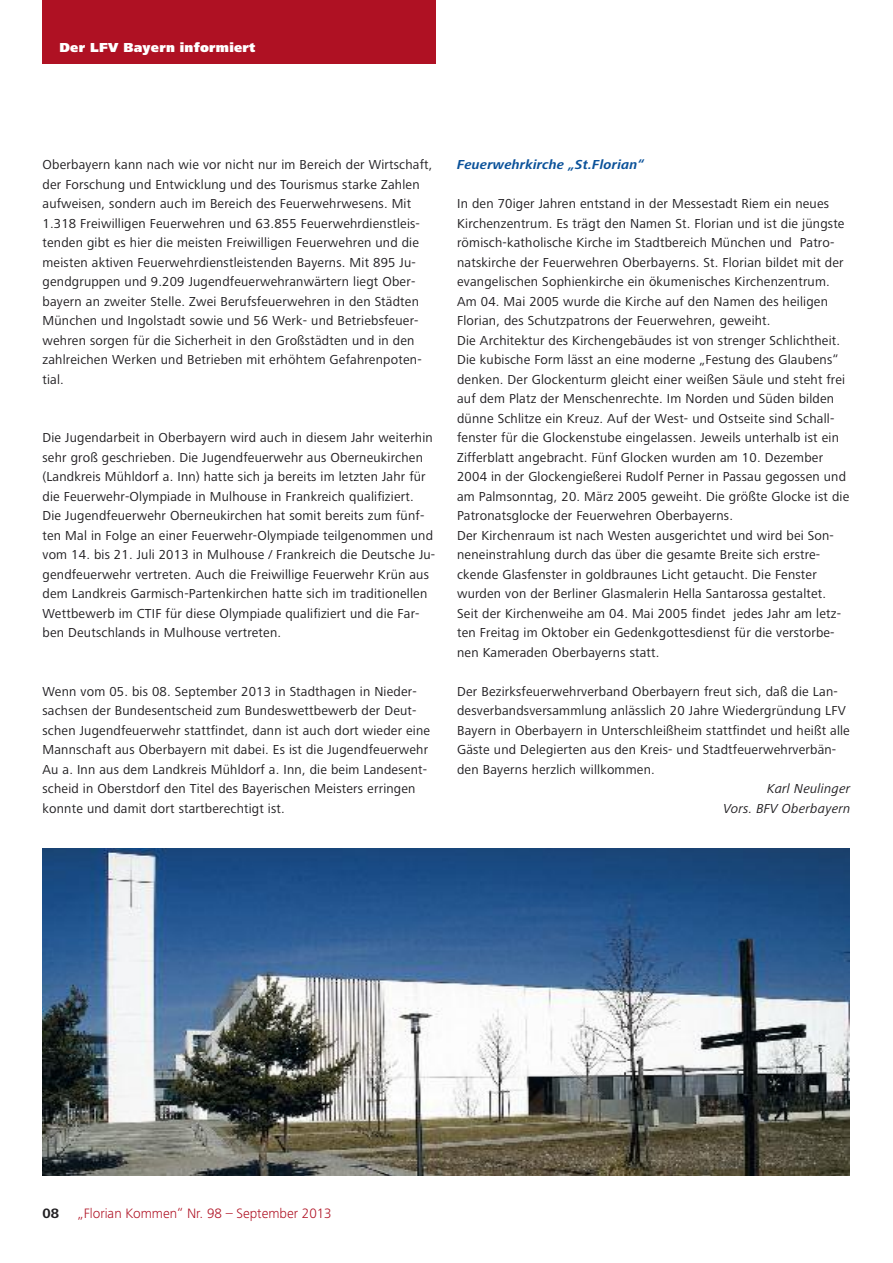
<style>
.page{position:relative;width:893px;height:1263px;background:#fff}
.page>*{position:absolute;margin:0;border:0;box-sizing:border-box;transform-origin:0 0}
.t1{font:300 14.1px "Frutiger Next LT";color:#af1123}
.t2{font:700 14.1px "Frutiger Next LT";color:#201e21}
.t3{font:13.5px/19.5px "Frutiger Next LT";letter-spacing:.015em;color:#201e21}
.t4{font:italic 13.5px/19.5px "Frutiger Next LT";letter-spacing:.015em;color:#201e21;text-align:right}
.t5{font:italic 700 13.5px "Frutiger Next LT";letter-spacing:.015em;color:#0b529a}
.t6{font:900 13.5px "Frutiger Next LT";letter-spacing:.02em;color:#fff}
</style>
<div class="page">
<div style="left:43px;top:0;width:393px;height:64px;background:#af1123"></div>
<img style="left:43px;top:848px;width:806px;height:328px">
<p class="t6" style="left:60px;top:43px;width:197px">Der LFV Bayern informiert</p>
<p class="t3" style="left:43px;top:156px;width:391px">Oberbayern kann nach wie vor nicht nur im Bereich der Wirtschaft, der Forschung und Entwicklung und des Tourismus starke Zahlen aufweisen, sondern auch im Bereich des Feuerwehrwesens. Mit 1.318 Freiwilligen Feuerwehren und 63.855 Feuerwehrdienstleis&shy;tenden gibt es hier die meisten Freiwilligen Feuerwehren und die meisten aktiven Feuerwehrdienstleistenden Bayerns. Mit 895 Ju&shy;gendgruppen und 9.209 Jugendfeuerwehranwärtern liegt Ober&shy;bayern an zweiter Stelle. Zwei Berufsfeuerwehren in den Städten München und Ingolstadt sowie und 56 Werk- und Betriebsfeuer&shy;wehren sorgen für die Sicherheit in den Großstädten und in den zahlreichen Werken und Betrieben mit erhöhtem Gefahrenpoten&shy;tial.</p>
<p class="t3" style="left:43px;top:429px;width:394px">Die Jugendarbeit in Oberbayern wird auch in diesem Jahr weiterhin sehr groß geschrieben. Die Jugendfeuerwehr aus Oberneukirchen (Landkreis Mühldorf a. Inn) hatte sich ja bereits im letzten Jahr für die Feuerwehr-Olympiade in Mulhouse in Frankreich qualifiziert.<br>Die Jugendfeuerwehr Oberneukirchen hat somit bereits zum fünf&shy;ten Mal in Folge an einer Feuerwehr-Olympiade teilgenommen und vom 14. bis 21. Juli 2013 in Mulhouse / Frankreich die Deutsche Ju&shy;gendfeuerwehr vertreten. Auch die Freiwillige Feuerwehr Krün aus dem Landkreis Garmisch-Partenkirchen hatte sich im traditionellen Wettbewerb im CTIF für diese Olympiade qualifiziert und die Far&shy;ben Deutschlands in Mulhouse vertreten.</p>
<p class="t3" style="left:43px;top:683px;width:389px">Wenn vom 05. bis 08. September 2013 in Stadthagen in Nieder&shy;sachsen der Bundesentscheid zum Bundeswettbewerb der Deut&shy;schen Jugendfeuerwehr stattfindet, dann ist auch dort wieder eine Mannschaft aus Oberbayern mit dabei. Es ist die Jugendfeuerwehr Au a. Inn aus dem Landkreis Mühldorf a. Inn, die beim Landesent&shy;scheid in Oberstdorf den Titel des Bayerischen Meisters erringen konnte und damit dort startberechtigt ist.</p>
<p class="t5" style="left:457px;top:160px;width:189px">Feuerwehrkirche „St.Florian“</p>
<p class="t3" style="left:457px;top:195px;width:394px">In den 70iger Jahren entstand in der Messestadt Riem ein neues Kirchenzentrum. Es trägt den Namen St. Florian und ist die jüngste römisch-katholische Kirche im Stadtbereich München und Patro&shy;natskirche der Feuerwehren Oberbayerns. St. Florian bildet mit der evangelischen Sophienkirche ein ökumenisches Kirchenzentrum.<br>Am 04. Mai 2005 wurde die Kirche auf den Namen des heiligen Florian, des Schutzpatrons der Feuerwehren, geweiht.<br>Die Architektur des Kirchengebäudes ist von strenger Schlichtheit.<br>Die kubische Form lässt an eine moderne „Festung des Glaubens“ denken. Der Glockenturm gleicht einer weißen Säule und steht frei auf dem Platz der Menschenrechte. Im Norden und Süden bilden dünne Schlitze ein Kreuz. Auf der West- und Ostseite sind Schall&shy;fenster für die Glockenstube eingelassen. Jeweils unterhalb ist ein Zifferblatt angebracht. Fünf Glocken wurden am 10. Dezember 2004 in der Glockengießerei Rudolf Perner in Passau gegossen und am Palmsonntag, 20. März 2005 geweiht. Die größte Glocke ist die Patronatsglocke der Feuerwehren Oberbayerns.<br>Der Kirchenraum ist nach Westen ausgerichtet und wird bei Son&shy;neneinstrahlung durch das über die gesamte Breite sich erstre&shy;ckende Glasfenster in goldbraunes Licht getaucht. Die Fenster wurden von der Berliner Glasmalerin Hella Santarossa gestaltet.<br>Seit der Kirchenweihe am 04. Mai 2005 findet jedes Jahr am letz&shy;ten Freitag im Oktober ein Gedenkgottesdienst für die verstorbe&shy;nen Kameraden Oberbayerns statt.</p>
<p class="t3" style="left:457px;top:683px;width:394px">Der Bezirksfeuerwehrverband Oberbayern freut sich, daß die Lan&shy;desverbandsversammlung anlässlich 20 Jahre Wiedergründung LFV Bayern in Oberbayern in Unterschleißheim stattfindet und heißt alle Gäste und Delegierten aus den Kreis- und Stadtfeuerwehrverbän&shy;den Bayerns herzlich willkommen.</p>
<p class="t4" style="left:723px;top:780px;width:129px">Karl Neulinger<br>Vors. BFV Oberbayern</p>
<p class="t2" style="left:43px;top:1208px;width:18px">08</p>
<p class="t1" style="left:78px;top:1208px;width:256px">„Florian Kommen“ Nr. 98 – September 2013</p>
</div>
